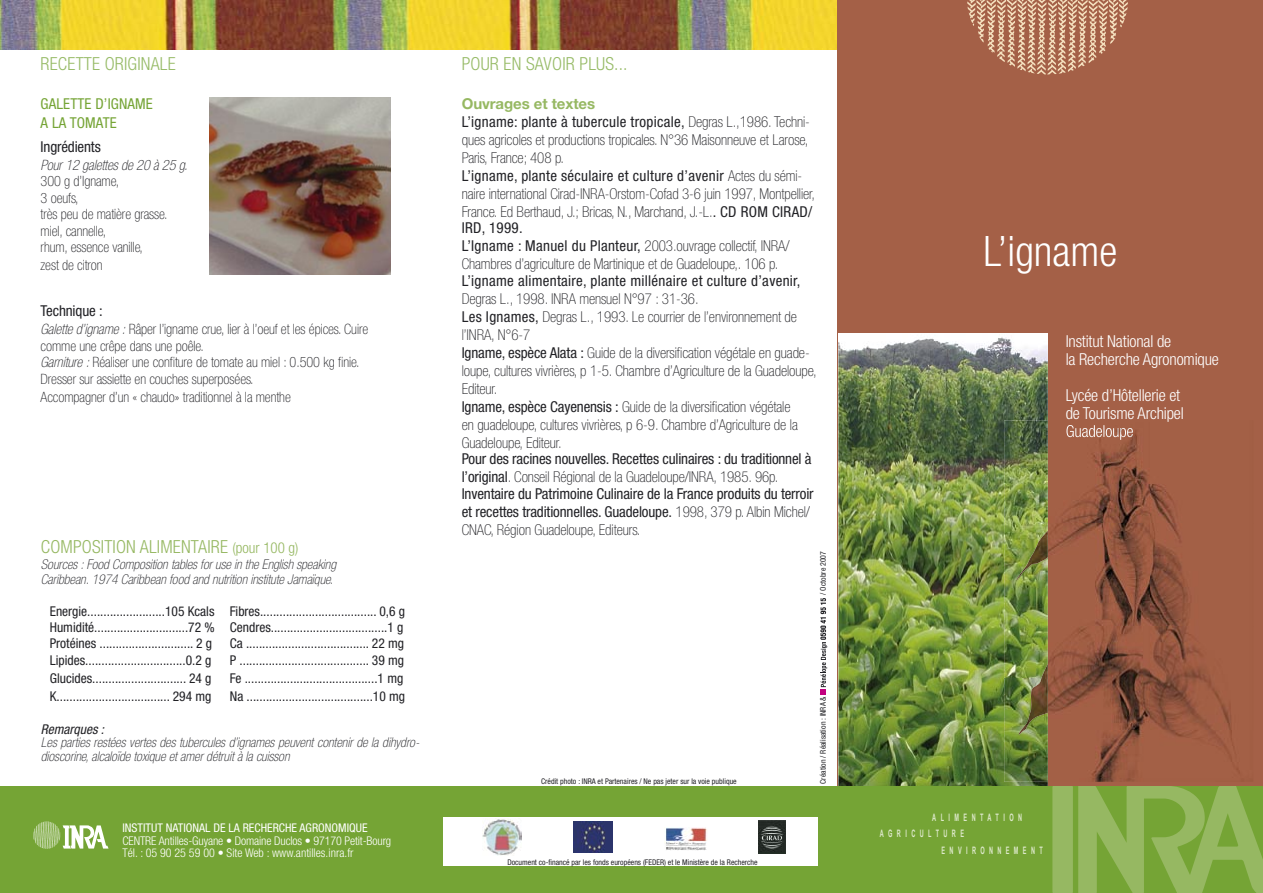
<style>
.page{position:relative;width:1263px;height:893px;background:#fff}
.page>*{position:absolute;margin:0;border:0;box-sizing:border-box;transform-origin:0 0}
.t1{font:300 condensed 42px "Helvetica Neue";color:#fff}
.t2{font:300 condensed 18px "Helvetica Neue";letter-spacing:.01em;color:#97bb67}
.t3{font:300 condensed 18px "Helvetica Neue";letter-spacing:.01em;color:#96b862}
.t4{font:300 condensed 16.5px/18px "Helvetica Neue";letter-spacing:-.01em;color:#fff}
.t5{font:100 condensed 15px/18px "Helvetica Neue";letter-spacing:-.005em;color:#212125}
.t6{font:condensed 15px/18px "Helvetica Neue";letter-spacing:-.01em;color:#212125}
.t7{font:condensed 15px "Helvetica Neue";letter-spacing:.02em;color:#212125}
.t8{font:condensed 15px/19.5px "Helvetica Neue";letter-spacing:.01em;color:#75a435}
.t9{font:100 condensed 14.25px/16.5px "Helvetica Neue";letter-spacing:-.005em;color:#212125}
.t10{font:italic 100 condensed 14.25px "Helvetica Neue";letter-spacing:-.005em;color:#212125}
.t11{font:condensed 13.5px/16.2px "Helvetica Neue";color:#212125}
.t12{font:italic 100 condensed 13.5px/14.2px "Helvetica Neue";color:#212125}
.t13{font:italic condensed 13.5px "Helvetica Neue";color:#212125}
.t14{font:300 condensed 12px/12.8px "Helvetica Neue";letter-spacing:-.01em;color:#fff}
.t15{font:condensed 12px "Helvetica Neue";color:#fff}
.t16{font:700 10.2px "Arial Narrow";letter-spacing:.65em;color:#dee9cc;scale:.66 1}
.t17{font:condensed 7.8px "Helvetica Neue";color:#212125}
.s1{font-style:italic}
.s2{font-size:15px}
.s3{font-weight:700;font-stretch:normal;color:#96b862}
.s4{font-weight:400}
.s5{font-weight:100}
</style>
<div class="page">
<div style="left:0;top:787px;width:851px;height:106px;background:#75a435"></div>
<img style="left:0;top:0;width:838px;height:49px">
<svg style="left:33px;top:821px;width:75px;height:28px"></svg>
<div style="left:443px;top:817px;width:374px;height:49px;background:#fff"></div>
<img style="left:758px;top:821px;width:27px;height:32px">
<img style="left:664px;top:827px;width:43px;height:24px">
<img style="left:482px;top:819px;width:39px;height:36px">
<img style="left:573px;top:822px;width:40px;height:31px">
<div style="left:838px;top:0;width:425px;height:893px;background:#a46047"></div>
<img style="left:838px;top:334px;width:210px;height:452px">
<img style="left:209px;top:97px;width:181px;height:177px">
<svg style="left:967px;top:0;width:161px;height:74px"></svg>
<svg style="left:820px;top:598px;width:7px;height:96px"></svg>
<img style="left:1004px;top:420px;width:236px;height:362px">
<img style="left:1066px;top:420px;width:117px;height:2px">
<img style="left:1066px;top:425px;width:67px;height:15px">
<div style="left:838px;top:786px;width:425px;height:106px;background:#75a435"></div>
<svg style="left:1052px;top:786px;width:211px;height:106px"></svg>
<img style="left:1016px;top:531px;width:32px;height:49px">
<img style="left:1048px;top:663px;width:1px;height:50px">
<img style="left:1019px;top:664px;width:29px;height:71px">
<p class="t2" style="left:41px;top:53px;width:137px">RECETTE ORIGINALE</p>
<p class="t8" style="left:41px;top:93px;width:114px">GALETTE D’IGNAME<br>A LA TOMATE</p>
<p class="t6" style="left:41px;top:137px;width:62px">Ingrédients</p>
<p class="t10" style="left:41px;top:157px;width:149px">Pour 12 galettes de 20 à 25 g.</p>
<p class="t9" style="left:41px;top:173px;width:128px">300 g d’Igname,<br>3 oeufs,<br>très peu de matière grasse. miel, cannelle,<br>rhum, essence vanille,</p>
<p class="t9" style="left:41px;top:257px;width:64px">zest de citron</p>
<p class="t6" style="left:41px;top:302px;width:64px">Technique :</p>
<p class="t9" style="left:41px;top:321px;width:329px"><span class="s1">Galette d’igname :</span> Râper l’igname crue, lier à l’oeuf et les épices. Cuire comme une crêpe dans une poêle.<br><span class="s1">Garniture :</span> Réaliser une confiture de tomate au miel : 0.500 kg finie.<br>Dresser sur assiette en couches superposées.</p>
<p class="t9" style="left:41px;top:388px;width:252px">Accompagner d’un « chaudo» traditionnel à la menthe</p>
<p class="t3" style="left:41px;top:536px;width:259px">COMPOSITION ALIMENTAIRE <span class="s2">(pour 100 g)</span></p>
<p class="t12" style="left:41px;top:557px;width:297px">Sources : Food Composition tables for use in the English speaking<br>Caribbean. 1974 Caribbean food and nutrition institute Jamaïque.</p>
<p class="t11" style="left:50px;top:603px;width:357px">Energie........................105 Kcals Fibres.................................... 0,6 g<br>Humidité.............................72 % Cendres....................................1 g<br>Protéines ............................. 2 g</p>
<p class="t11" style="left:230px;top:635px;width:176px">Ca ...................................... 22 mg</p>
<p class="t11" style="left:50px;top:652px;width:163px">Lipides...............................0.2 g</p>
<p class="t11" style="left:230px;top:652px;width:176px">P ........................................ 39 mg</p>
<p class="t11" style="left:50px;top:670px;width:163px">Glucides............................. 24 g</p>
<p class="t11" style="left:230px;top:670px;width:175px">Fe .........................................1 mg</p>
<p class="t11" style="left:50px;top:688px;width:163px">K................................... 294 mg</p>
<p class="t11" style="left:230px;top:688px;width:177px">Na .......................................10 mg</p>
<p class="t13" style="left:41px;top:721px;width:65px">Remarques :</p>
<p class="t12" style="left:41px;top:735px;width:379px;line-height:13.5px">Les parties restées vertes des tubercules d’ignames peuvent contenir de la dihydro&shy;dioscorine, alcaloïde toxique et amer détruit à la cuisson</p>
<p class="t15" style="left:122px;top:820px;width:247px">INSTITUT NATIONAL DE LA RECHERCHE AGRONOMIQUE</p>
<p class="t14" style="left:122px;top:834px;width:270px">CENTRE Antilles-Guyane • Domaine Duclos • 97170 Petit-Bourg<br>Tél. : 05 90 25 59 00 • Site Web : www.antilles.inra.fr</p>
<p class="t2" style="left:462px;top:53px;width:167px">POUR EN SAVOIR PLUS...</p>
<p class="t5" style="left:462px;top:94px;width:355px"><span class="s3">Ouvrages et textes<br></span><span class="s4">L’igname: plante à tubercule tropicale,</span> Degras L.,1986. Techni&shy;ques agricoles et productions tropicales. N°36 Maisonneuve et Larose, Paris, France; 408 p.<br><span class="s4">L’igname, plante séculaire et culture d’avenir</span> Actes du sémi&shy;naire international Cirad-INRA-Orstom-Cofad 3-6 juin 1997, Montpellier, France. Ed Berthaud, J.; Bricas, N., Marchand, J.-L.<span class="s4">. CD ROM CIRAD/</span></p>
<p class="t5" style="left:462px;top:219px;width:329px"><span class="s4">IRD, 1999.<br>L’Igname : Manuel du Planteur,</span> 2003.ouvrage collectif, INRA/<br>Chambres d’agriculture de Martinique et de Guadeloupe,. 106 p.</p>
<p class="t7" style="left:462px;top:272px;width:340px">L’igname alimentaire, plante millénaire et culture d’avenir,</p>
<p class="t5" style="left:462px;top:289px;width:356px">Degras L., 1998. INRA mensuel N°97 : 31-36.<br><span class="s4">Les Ignames,</span> Degras L., 1993. Le courrier de l’environnement de l’INRA, N°6-7<br><span class="s4">Igname, espèce Alata :</span> Guide de la diversification végétale en guade&shy;loupe, cultures vivrières, p 1-5. Chambre d’Agriculture de la Guadeloupe, Editeur.<br><span class="s4">Igname, espèce Cayenensis :</span> Guide de la diversification végétale<br>en guadeloupe, cultures vivrières, p 6-9. Chambre d’Agriculture de la Guadeloupe, Editeur.</p>
<p class="t6" style="left:462px;top:450px;width:351px">Pour des racines nouvelles. Recettes culinaires : du traditionnel à l’original<span class="s5">. Conseil Régional de la Guadeloupe/INRA, 1985. 96p.</span></p>
<p class="t6" style="left:462px;top:484px;width:353px">Inventaire du Patrimoine Culinaire de la France produits du terroir et recettes traditionnelles. Guadeloupe. <span class="s5">1998, 379 p. Albin Michel/<br>CNAC, Région Guadeloupe, Editeurs.</span></p>
<p class="t17" style="left:541px;top:777px;width:197px">Crédit photo : INRA et Partenaires / Ne pas jeter sur la voie publique</p>
<p class="t17" style="left:507px;top:857px;width:252px">Document co-financé par les fonds européens (FEDER) et le Ministère de la Recherche</p>
<p class="t17" style="left:818px;top:595px;width:45px;rotate:-90deg">/ Octobre 2007</p>
<p class="t17" style="left:818px;top:784px;width:89px;rotate:-90deg">Création / Réalisation : INRA &amp;</p>
<h1 class="t1" style="left:983px;top:227px;width:135px">L’igname</h1>
<p class="t4" style="left:1066px;top:332px;width:155px">Institut National de<br>la Recherche Agronomique</p>
<p class="t4" style="left:1066px;top:386px;width:120px">Lycée d’Hôtellerie et de Tourisme Archipel</p>
<p class="t16" style="left:932px;top:812px;width:138px">ALIMENTATION</p>
<p class="t16" style="left:880px;top:828px;width:129px">AGRICULTURE</p>
<p class="t16" style="left:941px;top:844px;width:155px">ENVIRONNEMENT</p>
</div>
